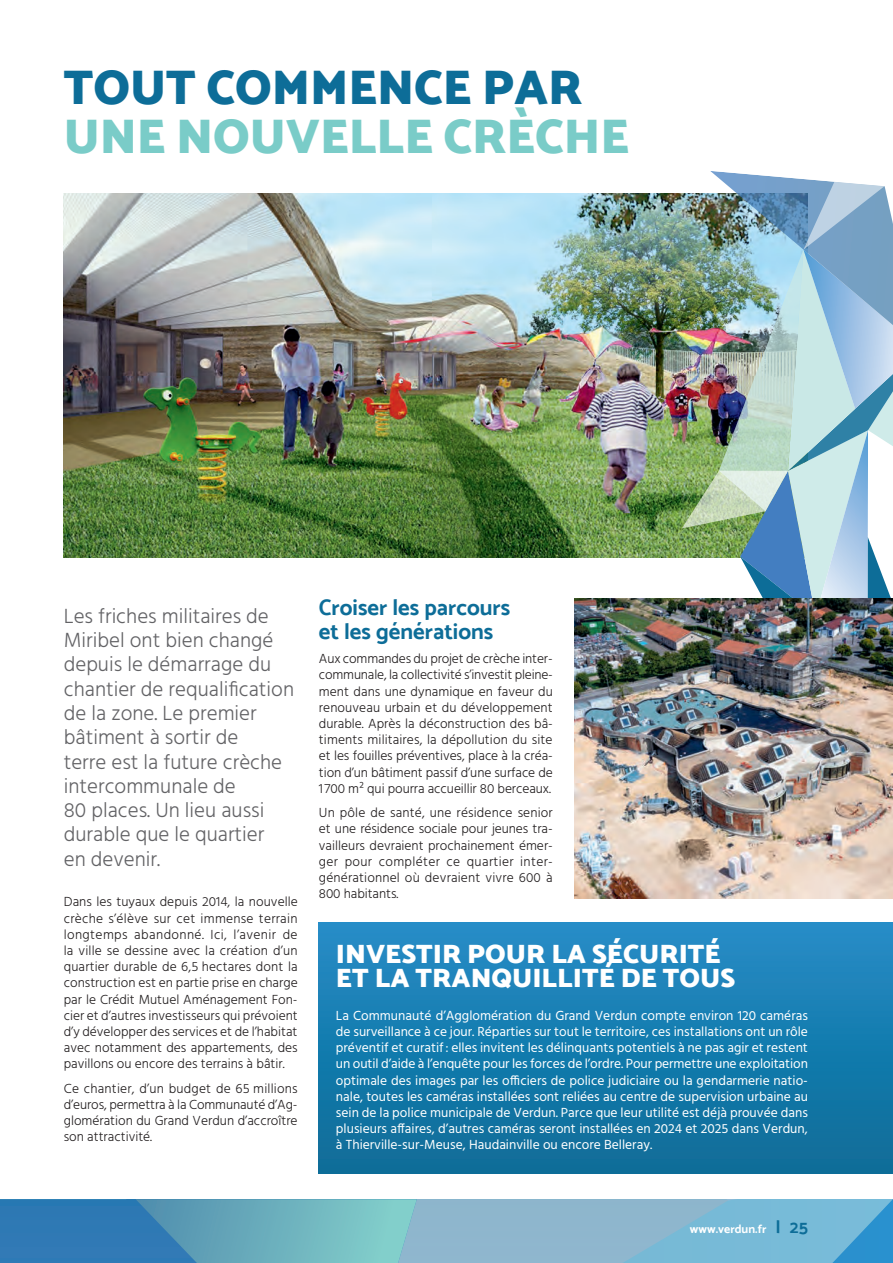
<style>
.page{position:relative;width:893px;height:1263px;background:#fff}
.page>*{position:absolute;margin:0;border:0;box-sizing:border-box;transform-origin:0 0}
.t1{font:900 49.5px "Catamaran";color:#7accc8}
.t2{font:900 49.5px "Catamaran";color:#0d6d98}
.t3{font:900 27px/24.3px "Catamaran";color:#fff}
.t4{font:700 22.5px/24.3px "Catamaran";color:#0d6d98}
.t5{font:300 21px/24.3px "Hind";color:#636366}
.t6{font:300 13.5px/16.2px "Hind";color:#231f20;text-align:justify}
.t7{font:13.5px/16.2px "Hind";color:#fff;text-align:justify}
.t8{font:700 12px "Catamaran";color:#fff}
.s1{font-size:18px;color:#0d6d98}
</style>
<div class="page">
<div style="left:319px;top:922px;width:574px;height:252px;background:linear-gradient(to bottom,#248cc7,#0b6c97)"></div>
<img style="left:64px;top:193px;width:618px;height:365px">
<img style="left:682px;top:171px;width:211px;height:427px">
<img style="left:574px;top:598px;width:319px;height:300px">
<svg style="left:0;top:1199px;width:893px;height:64px;background:#6ba9c6"></svg>
<h1 class="t2" style="left:64px;top:58px;width:520px">TOUT COMMENCE PAR</h1>
<h1 class="t1" style="left:64px;top:107px;width:567px">UNE NOUVELLE CRÈCHE</h1>
<p class="t5" style="left:64px;top:605px;width:232px">Les friches militaires de<br>Miribel ont bien changé depuis le démarrage du chantier de requalification de la zone. Le premier bâtiment à sortir de<br>terre est la future crèche intercommunale de<br>80 places. Un lieu aussi durable que le quartier<br>en devenir.</p>
<p class="t6" style="left:64px;top:894px;width:236px">Dans les tuyaux depuis 2014, la nouvelle crèche s’élève sur cet immense terrain longtemps abandonné. Ici, l’avenir de la ville se dessine avec la création d’un quartier durable de 6,5 hectares dont la construction est en partie prise en charge par le Crédit Mutuel Aménagement Fon&shy;cier et d’autres investisseurs qui prévoient d’y développer des services et de l’habitat avec notamment des appartements, des pavillons ou encore des terrains à bâtir.</p>
<p class="t6" style="left:64px;top:1081px;width:235px">Ce chantier, d’un budget de 65 millions d’euros, permettra à la Communauté d’Ag&shy;glomération du Grand Verdun d’accroître son attractivité.</p>
<h3 class="t4" style="left:319px;top:595px;width:193px">Croiser les parcours et les générations</h3>
<p class="t6" style="left:319px;top:651px;width:236px">Aux commandes du projet de crèche inter&shy;communale, la collectivité s’investit pleine&shy;ment dans une dynamique en faveur du renouveau urbain et du développement durable. Après la déconstruction des bâ&shy;timents militaires, la dépollution du site et les fouilles préventives, place à la créa&shy;tion d’un bâtiment passif d’une surface de 1 700 m² qui pourra accueillir 80 berceaux.</p>
<p class="t6" style="left:319px;top:805px;width:235px">Un pôle de santé, une résidence senior et une résidence sociale pour jeunes tra&shy;vailleurs devraient prochainement émer&shy;ger pour compléter ce quartier inter&shy;générationnel où devraient vivre 600 à 800 habitants.</p>
<h2 class="t3" style="left:336px;top:941px;width:401px">INVESTIR POUR LA SÉCURITÉ<br>ET LA TRANQUILLITÉ DE TOUS</h2>
<p class="t7" style="left:336px;top:1008px;width:474px">La Communauté d’Agglomération du Grand Verdun compte environ 120 caméras de surveillance à ce jour. Réparties sur tout le territoire, ces installations ont un rôle préventif et curatif: elles invitent les délinquants potentiels à ne pas agir et restent un outil d’aide à l’enquête pour les forces de l’ordre. Pour permettre une exploitation optimale des images par les officiers de police judiciaire ou la gendarmerie natio&shy;nale, toutes les caméras installées sont reliées au centre de supervision urbaine au sein de la police municipale de Verdun. Parce que leur utilité est déjà prouvée dans plusieurs affaires, d’autres caméras seront installées en 2024 et 2025 dans Verdun, à Thierville-sur-Meuse, Haudainville ou encore Belleray.</p>
<p class="t8" style="left:690px;top:1222px;width:120px">www.verdun.fr <span class="s1">| 25</span></p>
</div>
